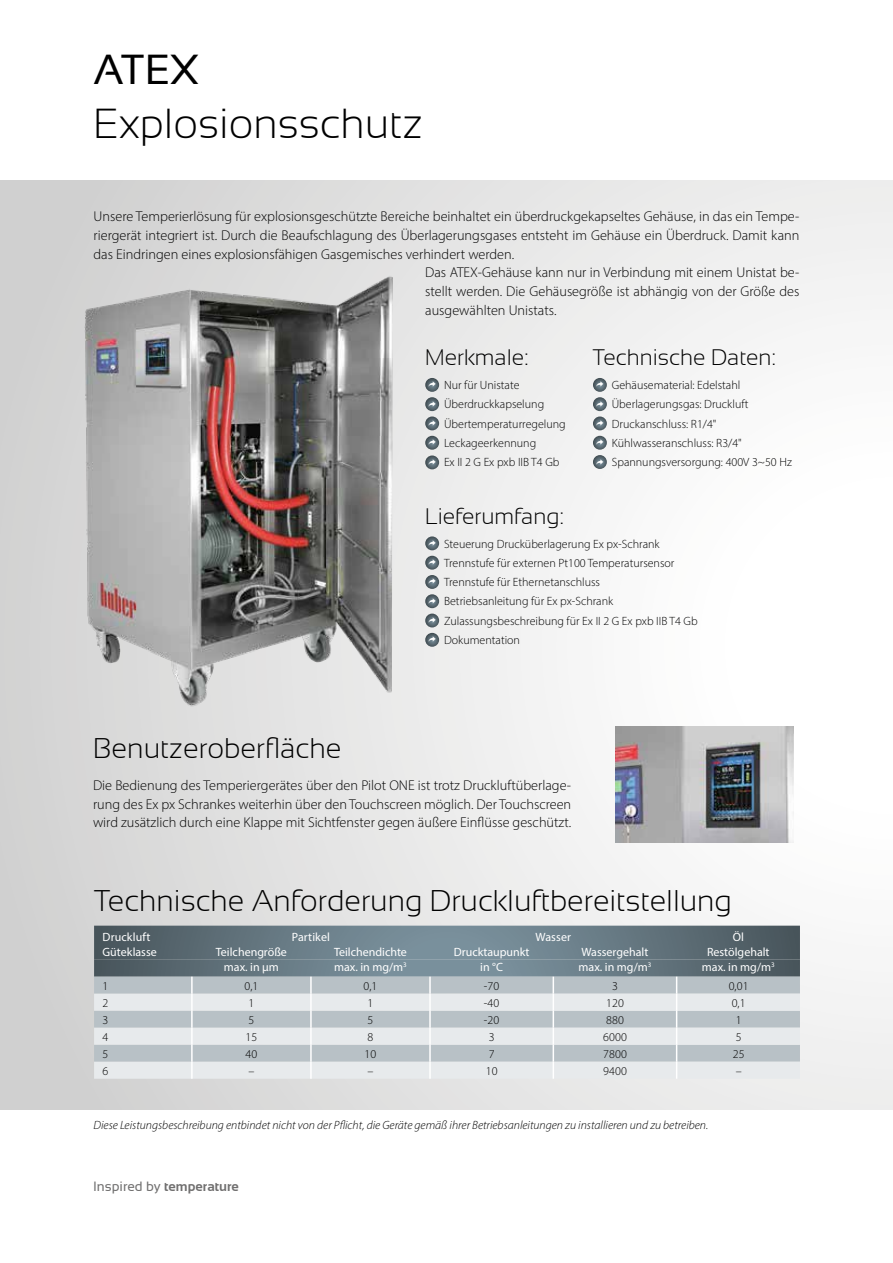
<style>
.page{position:relative;width:893px;height:1263px;background:#fff}
.page>*{position:absolute;margin:0;border:0;box-sizing:border-box;transform-origin:0 0}
.t1{font:300 42px "Sansation";color:#000}
.t2{font:42px "Sansation";color:#000}
.t3{font:300 30px "Sansation";color:#000}
.t4{font:300 28.5px "Sansation";color:#000}
.t5{font:300 22.5px "Sansation";color:#000}
.t6{font:15.9px/19.4px "Entypo";color:#fff;text-align:justify}
.t7{font:300 14.25px/18.8px "Myriad Pro";color:#000;text-align:justify}
.t8{font:700 13.5px "Sansation";color:#706f6f}
.t9{font:300 12px/19.2px "Myriad Pro";color:#000}
.t10{font:12px "Myriad Pro";color:#fff}
.t11{font:italic 300 12px "Myriad Pro";color:#000}
.s1{font-weight:400}
</style>
<div class="page">
<div style="left:0;top:181px;width:893px;height:929px;background:linear-gradient(to right,#d1d1d1,#fff)"></div>
<img style="left:615px;top:726px;width:179px;height:117px">
<img style="left:69px;top:265px;width:323px;height:450px">
<svg style="left:94px;top:926px;width:706px;height:153px;background:#acb6bc"></svg>
<svg style="left:425px;top:378px;width:14px;height:14px"></svg>
<svg style="left:425px;top:397px;width:14px;height:14px"></svg>
<svg style="left:425px;top:416px;width:14px;height:14px"></svg>
<svg style="left:425px;top:436px;width:14px;height:14px"></svg>
<svg style="left:425px;top:455px;width:14px;height:14px"></svg>
<svg style="left:593px;top:378px;width:14px;height:14px"></svg>
<svg style="left:593px;top:397px;width:14px;height:14px"></svg>
<svg style="left:593px;top:416px;width:14px;height:14px"></svg>
<svg style="left:593px;top:436px;width:14px;height:14px"></svg>
<svg style="left:593px;top:455px;width:14px;height:14px"></svg>
<svg style="left:425px;top:536px;width:14px;height:14px"></svg>
<svg style="left:425px;top:556px;width:14px;height:14px"></svg>
<svg style="left:425px;top:575px;width:14px;height:14px"></svg>
<svg style="left:425px;top:594px;width:14px;height:14px"></svg>
<svg style="left:425px;top:614px;width:14px;height:13px"></svg>
<svg style="left:425px;top:633px;width:14px;height:14px"></svg>
<h1 class="t2" style="left:94px;top:46px;width:107px">ATEX</h1>
<h1 class="t1" style="left:94px;top:100px;width:331px">Explosionsschutz</h1>
<p class="t7" style="left:94px;top:207px;width:707px">Unsere Temperierlösung für explosionsgeschützte Bereiche beinhaltet ein überdruckgekapseltes Gehäuse, in das ein Tempe-</p>
<p class="t7" style="left:94px;top:226px;width:707px">riergerät integriert ist. Durch die Beaufschlagung des Überlagerungsgases entsteht im Gehäuse ein Überdruck. Damit kann</p>
<p class="t7" style="left:94px;top:244px;width:422px">das Eindringen eines explosionsfähigen Gasgemisches verhindert werden.</p>
<p class="t7" style="left:425px;top:263px;width:376px">Das ATEX-Gehäuse kann nur in Verbindung mit einem Unistat be-</p>
<p class="t7" style="left:425px;top:282px;width:376px">stellt werden. Die Gehäusegröße ist abhängig von der Größe des</p>
<p class="t7" style="left:425px;top:301px;width:133px">ausgewählten Unistats.</p>
<h3 class="t5" style="left:425px;top:345px;width:105px">Merkmale:</h3>
<p class="t6" style="left:428px;top:373px;width:10px">* * * * *</p>
<p class="t9" style="left:612px;top:375px;width:182px">Gehäusematerial: Edelstahl<br>Überlagerungsgas: Druckluft<br>Druckanschluss: R1/4"<br>Kühlwasseranschluss: R3/4"<br>Spannungsversorgung: 400V 3~50 Hz</p>
<h3 class="t5" style="left:593px;top:345px;width:184px">Technische Daten:</h3>
<p class="t6" style="left:595px;top:373px;width:10px">* * * * *</p>
<p class="t9" style="left:444px;top:375px;width:123px">Nur für Unistate<br>Überdruckkapselung<br>Übertemperaturregelung<br>Leckageerkennung<br>Ex II 2 G Ex pxb IIB T4 Gb</p>
<h3 class="t5" style="left:425px;top:503px;width:140px">Lieferumfang:</h3>
<p class="t6" style="left:428px;top:532px;width:10px">* * * * * *</p>
<p class="t9" style="left:444px;top:534px;width:255px">Steuerung Drucküberlagerung Ex px-Schrank Trennstufe für externen Pt100 Temperatursensor Trennstufe für Ethernetanschluss<br>Betriebsanleitung für Ex px-Schrank Zulassungsbeschreibung für Ex II 2 G Ex pxb IIB T4 Gb Dokumentation</p>
<h3 class="t4" style="left:93px;top:733px;width:250px">Benutzeroberfläche</h3>
<p class="t7" style="left:93px;top:776px;width:480px">Die Bedienung des Temperiergerätes über den Pilot ONE ist trotz Druckluftüberlage&shy;rung des Ex px Schrankes weiterhin über den Touchscreen möglich. Der Touchscreen wird zusätzlich durch eine Klappe mit Sichtfenster gegen äußere Einflüsse geschützt.</p>
<h2 class="t3" style="left:94px;top:884px;width:639px">Technische Anforderung Druckluftbereitstellung</h2>
<p class="t10" style="left:103px;top:929px;width:49px">Druckluft</p>
<p class="t10" style="left:292px;top:929px;width:40px">Partikel</p>
<p class="t10" style="left:535px;top:929px;width:37px">Wasser</p>
<p class="t10" style="left:733px;top:929px;width:13px">Öl</p>
<p class="t10" style="left:103px;top:944px;width:56px">Güteklasse</p>
<p class="t10" style="left:216px;top:944px;width:73px">Teilchengröße</p>
<p class="t10" style="left:334px;top:944px;width:74px">Teilchendichte</p>
<p class="t10" style="left:454px;top:944px;width:77px">Drucktaupunkt</p>
<p class="t10" style="left:582px;top:944px;width:68px">Wassergehalt</p>
<p class="t10" style="left:707px;top:944px;width:64px">Restölgehalt</p>
<p class="t10" style="left:224px;top:959px;width:57px">max. in µm</p>
<p class="t10" style="left:334px;top:959px;width:74px">max. in mg/m<sup>3</sup></p>
<p class="t10" style="left:480px;top:959px;width:24px">in °C</p>
<p class="t10" style="left:579px;top:959px;width:74px">max. in mg/m<sup>3</sup></p>
<p class="t10" style="left:702px;top:959px;width:74px">max. in mg/m<sup>3</sup></p>
<p class="t9" style="left:103px;top:976px;width:7px">1</p>
<p class="t9" style="left:244px;top:976px;width:16px">0,1</p>
<p class="t9" style="left:363px;top:976px;width:16px">0,1</p>
<p class="t9" style="left:484px;top:976px;width:17px">-70</p>
<p class="t9" style="left:612px;top:976px;width:7px">3</p>
<p class="t9" style="left:729px;top:976px;width:22px">0,01</p>
<p class="t9" style="left:103px;top:993px;width:7px">2</p>
<p class="t9" style="left:248px;top:993px;width:7px">1</p>
<p class="t9" style="left:368px;top:993px;width:7px">1</p>
<p class="t9" style="left:484px;top:993px;width:17px">-40</p>
<p class="t9" style="left:606px;top:993px;width:19px">120</p>
<p class="t9" style="left:732px;top:993px;width:16px">0,1</p>
<p class="t9" style="left:103px;top:1010px;width:7px">3</p>
<p class="t9" style="left:248px;top:1010px;width:7px">5</p>
<p class="t9" style="left:368px;top:1010px;width:7px">5</p>
<p class="t9" style="left:484px;top:1010px;width:17px">-20</p>
<p class="t9" style="left:606px;top:1010px;width:19px">880</p>
<p class="t9" style="left:736px;top:1010px;width:7px">1</p>
<p class="t9" style="left:103px;top:1027px;width:7px">4</p>
<p class="t9" style="left:245px;top:1027px;width:13px">15</p>
<p class="t9" style="left:368px;top:1027px;width:7px">8</p>
<p class="t9" style="left:489px;top:1027px;width:7px">3</p>
<p class="t9" style="left:603px;top:1027px;width:25px">6000</p>
<p class="t9" style="left:736px;top:1027px;width:7px">5</p>
<p class="t9" style="left:103px;top:1044px;width:7px">5</p>
<p class="t9" style="left:245px;top:1044px;width:13px">40</p>
<p class="t9" style="left:365px;top:1044px;width:13px">10</p>
<p class="t9" style="left:489px;top:1044px;width:7px">7</p>
<p class="t9" style="left:603px;top:1044px;width:25px">7800</p>
<p class="t9" style="left:733px;top:1044px;width:13px">25</p>
<p class="t9" style="left:103px;top:1061px;width:7px">6</p>
<p class="t9" style="left:248px;top:1061px;width:7px">–</p>
<p class="t9" style="left:367px;top:1061px;width:7px">–</p>
<p class="t9" style="left:486px;top:1061px;width:13px">10</p>
<p class="t9" style="left:603px;top:1061px;width:25px">9400</p>
<p class="t9" style="left:736px;top:1061px;width:7px">–</p>
<p class="t11" style="left:94px;top:1117px;width:616px">Diese Leistungsbeschreibung entbindet nicht von der Pflicht, die Geräte gemäß ihrer Betriebsanleitungen zu installieren und zu betreiben.</p>
<p class="t8" style="left:93px;top:1179px;width:147px"><span class="s1">Inspired by</span> temperature</p>
</div>
